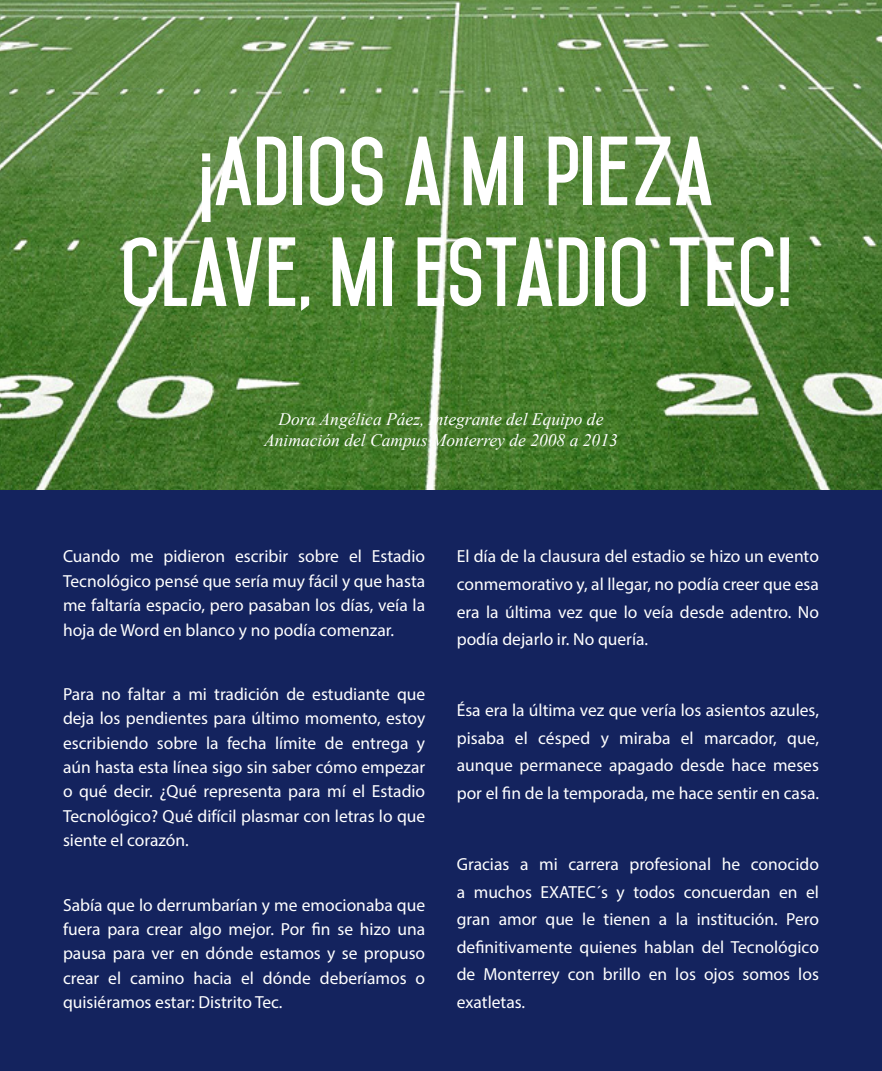
<style>
.page{position:relative;width:882px;height:1071px;background:#fff}
.page>*{position:absolute;margin:0;border:0;box-sizing:border-box;transform-origin:0 0}
.t1{font:700 84px/100.8px "Mohave";color:#fff;text-align:center}
.t2{font:17.5px/24.3px "Myriad Pro";color:#fff;text-align:justify}
.t3{font:italic 17.5px "Times New Roman";color:#fff}
</style>
<div class="page">
<img style="left:1px;top:0;width:881px;height:490px">
<div style="left:1px;top:490px;width:881px;height:581px;background:#14235e"></div>
<p class="t1" style="left:120px;top:123px;width:674px">¡ADIOS A MI PIEZA<br>CLAVE, MI ESTADIO TEC!</p>
<p class="t3" style="left:279px;top:407px;width:326px">Dora Angélica Páez, Integrante del Equipo de</p>
<p class="t3" style="left:264px;top:428px;width:355px">Animación del Campus Monterrey de 2008 a 2013</p>
<p class="t2" style="left:63px;top:544px;width:364px">Cuando me pidieron escribir sobre el Estadio Tecnológico pensé que sería muy fácil y que hasta me faltaría espacio, pero pasaban los días, veía la hoja de Word en blanco y no podía comenzar.</p>
<p class="t2" style="left:63px;top:682px;width:364px">Para no faltar a mi tradición de estudiante que deja los pendientes para último momento, estoy escribiendo sobre la fecha límite de entrega y aún hasta esta línea sigo sin saber cómo empezar o qué decir. ¿Qué representa para mí el Estadio Tecnológico? Qué difícil plasmar con letras lo que siente el corazón.</p>
<p class="t2" style="left:63px;top:892px;width:364px">Sabía que lo derrumbarían y me emocionaba que fuera para crear algo mejor. Por fin se hizo una pausa para ver en dónde estamos y se propuso crear el camino hacia el dónde deberíamos o quisiéramos estar: Distrito Tec.</p>
<p class="t2" style="left:457px;top:543px;width:364px;line-height:27.7px">El día de la clausura del estadio se hizo un evento conmemorativo y, al llegar, no podía creer que esa era la última vez que lo veía desde adentro. No podía dejarlo ir. No quería.</p>
<p class="t2" style="left:457px;top:696px;width:364px;line-height:27.7px">Ésa era la última vez que vería los asientos azules, pisaba el césped y miraba el marcador, que, aunque permanece apagado desde hace meses por el fin de la temporada, me hace sentir en casa.</p>
<p class="t2" style="left:457px;top:850px;width:364px;line-height:27.7px">Gracias a mi carrera profesional he conocido a muchos EXATEC´s y todos concuerdan en el gran amor que le tienen a la institución. Pero definitivamente quienes hablan del Tecnológico de Monterrey con brillo en los ojos somos los exatletas.</p>
</div>
